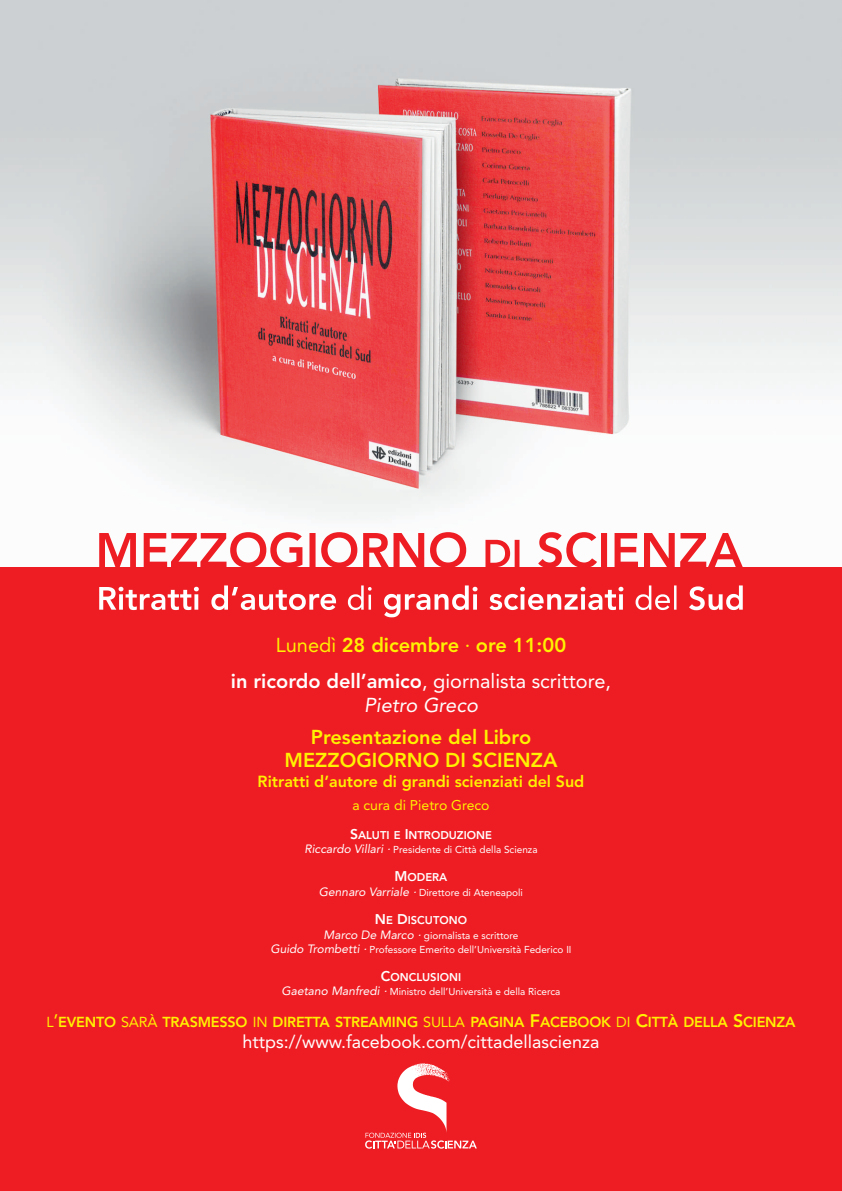
<style>
.page{position:relative;width:842px;height:1191px;background:#fff}
.page>*{position:absolute;margin:0;border:0;box-sizing:border-box;transform-origin:0 0}
.t1{font:20px/35.6px "Avenir LT";color:#fff;text-align:center}
.t2{font:800 20px/23.8px "Avenir LT";color:#fff101;text-align:center}
.t3{font:italic 20px "Avenir LT";color:#fff}
.t4{font:18px "Avenir LT";color:#fff}
.t5{font:800 16px "Avenir LT";color:#fff101}
.t6{font:800 14.4px "Avenir LT";letter-spacing:-.015em;color:#fff101}
.t7{font:14px "Avenir LT";color:#fff101}
.t8{font:800 11.2px "Avenir LT";color:#fff}
.t9{font:10px/14.1px "Avenir LT";color:#fff;text-align:center}
.s1{color:#fff101}
.s2{font-weight:800;color:#fff101}
.s3{font-weight:800}
.s4{font-size:14px}
.s5{font-style:italic;font-size:12px}
.s6{font-weight:400}
.s7{font-weight:400;font-size:18px}
.s8{font-size:18px}
</style>
<div class="page">
<img style="left:0;top:0;width:842px;height:520px">
<div style="left:0;top:567px;width:842px;height:624px;background:#ee1d23"></div>
<svg style="left:99px;top:585px;width:644px;height:32px"></svg>
<svg style="left:365px;top:1063px;width:112px;height:85px"></svg>
<svg style="left:99px;top:532px;width:644px;height:35px"></svg>
<h1 class="t1" style="left:231px;top:629px;width:382px"><span class="s1">Lunedì</span> <span class="s2">28 dicembre</span> <span class="s1">·</span> <span class="s2">ore 11:00<br></span><span class="s3">in ricordo dell’amico</span>, giornalista scrittore,</h1>
<h1 class="t3" style="left:364px;top:696px;width:115px">Pietro Greco</h1>
<h1 class="t2" style="left:284px;top:726px;width:274px">Presentazione del Libro<br>MEZZOGIORNO DI SCIENZA</h1>
<h3 class="t5" style="left:258px;top:775px;width:328px">Ritratti d’autore di grandi scienziati del Sud</h3>
<h3 class="t7" style="left:352px;top:799px;width:139px">a cura di Pietro Greco</h3>
<p class="t8" style="left:350px;top:830px;width:143px"><span class="s4">S</span>ALUTI E <span class="s4">I</span>NTRODUZIONE</p>
<p class="t9" style="left:304px;top:843px;width:235px"><span class="s5">Riccardo Villari ·</span> Presidente di Città della Scienza</p>
<p class="t8" style="left:395px;top:873px;width:54px"><span class="s4">M</span>ODERA</p>
<p class="t9" style="left:319px;top:886px;width:206px"><span class="s5">Gennaro Varriale ·</span> Direttore di Ateneapoli</p>
<p class="t8" style="left:375px;top:915px;width:94px"><span class="s4">N</span>E <span class="s4">D</span>ISCUTONO</p>
<p class="t9" style="left:270px;top:929px;width:303px"><span class="s5">Marco De Marco ·</span> giornalista e scrittore<br><span class="s5">Guido Trombetti ·</span> Professore Emerito dell’Università Federico II</p>
<p class="t8" style="left:381px;top:972px;width:82px"><span class="s4">C</span>ONCLUSIONI</p>
<p class="t9" style="left:281px;top:985px;width:280px"><span class="s5">Gaetano Manfredi ·</span> Ministro dell’Università e della Ricerca</p>
<h3 class="t6" style="left:46px;top:1016px;width:751px"><span class="s6">L</span><span class="s7">’</span>EVENTO <span class="s6">SARÀ</span> TRASMESSO <span class="s6">IN</span> DIRETTA STREAMING <span class="s6">SULLA</span> PAGINA <span class="s8">F</span>ACEBOOK <span class="s6">DI</span> <span class="s8">C</span>ITTÀ DELLA <span class="s8">S</span>CIENZA</h3>
<h2 class="t4" style="left:242px;top:1034px;width:359px">https://www.facebook.com/cittadellascienza</h2>
</div>
